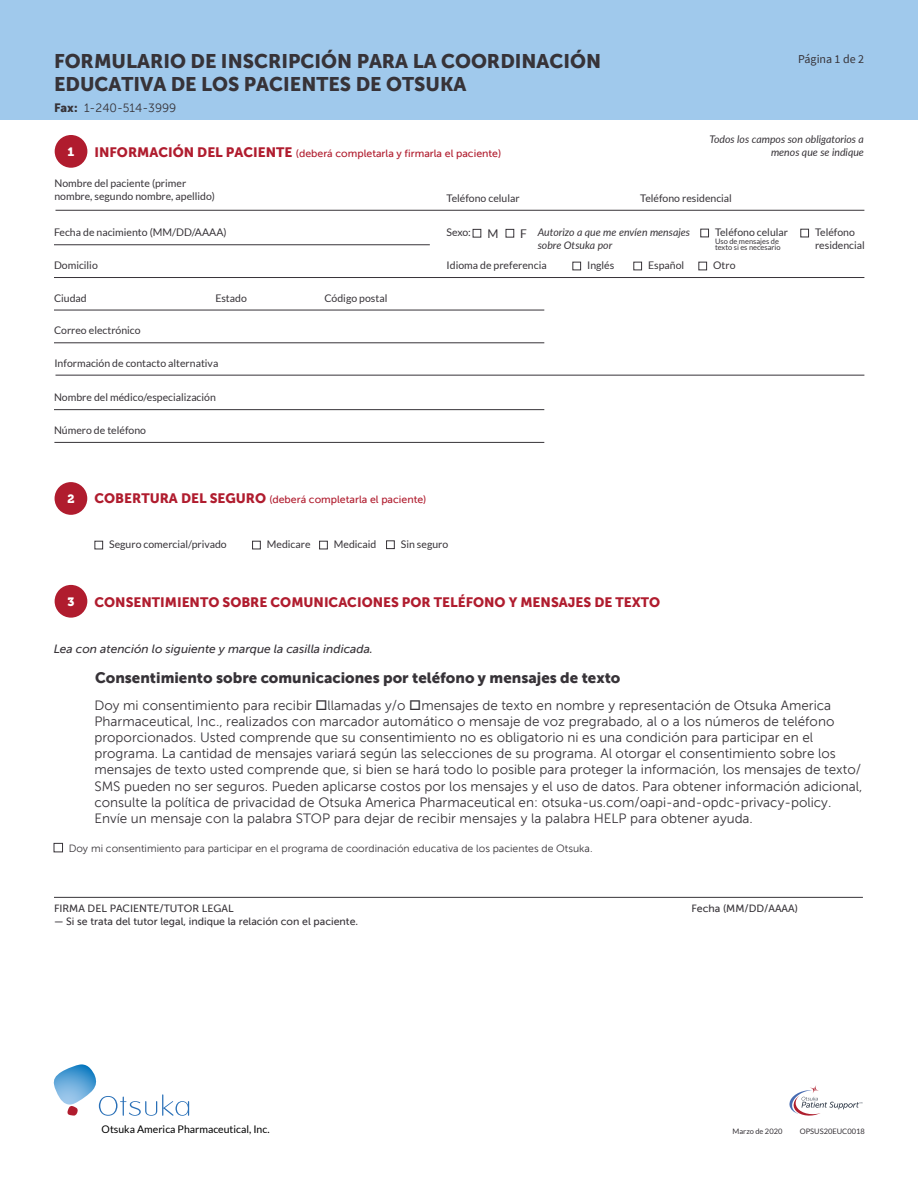
<style>
.page{position:relative;width:918px;height:1188px;background:#fff}
.page>*{position:absolute;margin:0;border:0;box-sizing:border-box;transform-origin:0 0}
.t1{font:19.5px/23.4px "Museo Sans 900";color:#373338}
.t2{font:15px "Museo Sans 900";color:#373338}
.t3{font:13.5px/16.2px "Museo Sans 300";color:#373338}
.t4{font:13.5px "Museo Sans 900";color:#b01c2e}
.t5{font:italic 12px "Museo Sans 500";color:#373338}
.t6{font:12px "Museo Sans 300";color:#373338}
.t7{font:12px "Source Sans Pro";color:#373338}
.t8{font:12px "Museo 900";color:#fff}
.t9{font:12px "Lato";color:#373338}
.t10{font:10.5px/12.6px "Lato";color:#373338}
.t11{font:10.5px "Museo Sans 500";color:#b01c2e}
.t12{font:10.5px "Museo Sans 500";color:#373338}
.t13{font:10.5px "Museo Sans 300";color:#373338}
.t14{font:italic 10.5px/12.6px "Lato";color:#373338;text-align:right}
.t15{font:10.5px "Lato";color:#000}
.t16{font:7.5px/6px "Lato";color:#373338}
.s1{font-family:"Museo Sans 900"}
.s2{font-family:"Museo Sans 900";font-size:13.5px}
.s3{font-style:normal;font-size:12px}
</style>
<div class="page">
<div style="left:0;top:0;width:918px;height:120px;background:#a0c9ec"></div>
<div style="left:800px;top:229px;width:9px;height:8px;border:1px solid #373338"></div>
<hr style="left:56px;top:210px;width:808px;height:1px;background:#373338">
<hr style="left:54px;top:244px;width:376px;height:1px;background:#373338">
<hr style="left:54px;top:277px;width:810px;height:1px;background:#373338">
<hr style="left:54px;top:310px;width:490px;height:1px;background:#373338">
<hr style="left:54px;top:342px;width:490px;height:1px;background:#373338">
<div style="left:473px;top:229px;width:8px;height:9px;border:1px solid #373338"></div>
<div style="left:506px;top:229px;width:8px;height:9px;border:1px solid #373338"></div>
<div style="left:700px;top:229px;width:9px;height:8px;border:1px solid #373338"></div>
<div style="left:572px;top:262px;width:9px;height:8px;border:1px solid #373338"></div>
<div style="left:633px;top:262px;width:9px;height:8px;border:1px solid #373338"></div>
<div style="left:698px;top:262px;width:9px;height:8px;border:1px solid #373338"></div>
<hr style="left:56px;top:375px;width:808px;height:1px;background:#373338">
<hr style="left:54px;top:409px;width:490px;height:1px;background:#373338">
<hr style="left:54px;top:442px;width:490px;height:1px;background:#373338">
<div style="left:55px;top:135px;width:32px;height:33px;background:#b01c2e;border-radius:50%"></div>
<div style="left:386px;top:540px;width:9px;height:9px;border:1px solid #373338"></div>
<div style="left:94px;top:541px;width:9px;height:8px;border:1px solid #373338"></div>
<div style="left:252px;top:541px;width:9px;height:8px;border:1px solid #373338"></div>
<div style="left:319px;top:541px;width:9px;height:8px;border:1px solid #373338"></div>
<div style="left:55px;top:482px;width:32px;height:33px;background:#b01c2e;border-radius:50%"></div>
<div style="left:55px;top:585px;width:32px;height:33px;background:#b01c2e;border-radius:50%"></div>
<svg style="left:789px;top:1085px;width:73px;height:31px"></svg>
<svg style="left:53px;top:1064px;width:136px;height:52px"></svg>
<div style="left:54px;top:843px;width:9px;height:9px;border:1px solid #373338"></div>
<hr style="left:54px;top:897px;width:809px;height:1px;background:#373338">
<h1 class="t1" style="left:54px;top:49px;width:549px">FORMULARIO DE INSCRIPCIÓN PARA LA COORDINACIÓN<br>EDUCATIVA DE LOS PACIENTES DE OTSUKA</h1>
<p class="t6" style="left:54px;top:102px;width:124px"><span class="s1">Fax:</span> 1-240-514-3999</p>
<p class="t7" style="left:798px;top:51px;width:67px">Página 1 de 2</p>
<p class="t8" style="left:68px;top:145px;width:8px">1</p>
<p class="t11" style="left:94px;top:147px;width:408px"><span class="s2">INFORMACIÓN DEL PACIENTE</span> (deberá completarla y firmarla el paciente)</p>
<p class="t14" style="left:710px;top:133px;width:156px">Todos los campos son obligatorios a menos que se indique</p>
<p class="t10" style="left:54px;top:177px;width:162px">Nombre del paciente (primer nombre, segundo nombre, apellido)</p>
<p class="t10" style="left:54px;top:226px;width:174px">Fecha de nacimiento (MM/DD/AAAA)</p>
<p class="t10" style="left:54px;top:259px;width:45px">Domicilio</p>
<p class="t10" style="left:54px;top:292px;width:34px">Ciudad</p>
<p class="t10" style="left:54px;top:324px;width:88px">Correo electrónico</p>
<p class="t10" style="left:215px;top:292px;width:33px">Estado</p>
<p class="t10" style="left:324px;top:292px;width:64px">Código postal</p>
<p class="t10" style="left:54px;top:357px;width:165px">Información de contacto alternativa</p>
<p class="t10" style="left:54px;top:391px;width:163px">Nombre del médico/especialización</p>
<p class="t10" style="left:54px;top:424px;width:94px">Número de teléfono</p>
<p class="t10" style="left:447px;top:192px;width:75px">Teléfono celular</p>
<p class="t10" style="left:640px;top:192px;width:93px">Teléfono residencial</p>
<p class="t10" style="left:447px;top:226px;width:26px">Sexo:</p>
<p class="t9" style="left:487px;top:227px;width:13px">M</p>
<p class="t14" style="left:538px;top:226px;width:154px;text-align:left;text-indent:-17px"><span class="s3">F</span> Autorizo a que me envíen mensajes sobre Otsuka por</p>
<p class="t10" style="left:715px;top:226px;width:75px">Teléfono celular</p>
<p class="t16" style="left:715px;top:238px;width:67px">Uso de mensajes de texto si es necesario</p>
<p class="t10" style="left:447px;top:259px;width:102px">Idioma de preferencia</p>
<p class="t10" style="left:587px;top:259px;width:29px">Inglés</p>
<p class="t10" style="left:648px;top:259px;width:38px">Español</p>
<p class="t10" style="left:713px;top:259px;width:24px">Otro</p>
<p class="t8" style="left:67px;top:492px;width:9px">2</p>
<p class="t11" style="left:94px;top:493px;width:333px"><span class="s2">COBERTURA DEL SEGURO</span> (deberá completarla el paciente)</p>
<p class="t10" style="left:109px;top:538px;width:119px">Seguro comercial/privado</p>
<p class="t10" style="left:267px;top:538px;width:45px">Medicare</p>
<p class="t10" style="left:334px;top:538px;width:44px">Medicaid</p>
<p class="t10" style="left:401px;top:538px;width:49px">Sin seguro</p>
<p class="t8" style="left:68px;top:595px;width:8px">3</p>
<p class="t4" style="left:95px;top:594px;width:567px">CONSENTIMIENTO SOBRE COMUNICACIONES POR TELÉFONO Y MENSAJES DE TEXTO</p>
<p class="t5" style="left:54px;top:642px;width:321px">Lea con atención lo siguiente y marque la casilla indicada.</p>
<p class="t2" style="left:95px;top:669px;width:527px">Consentimiento sobre comunicaciones por teléfono y mensajes de texto</p>
<p class="t10" style="left:815px;top:226px;width:51px">Teléfono residencial</p>
<p class="t3" style="left:94px;top:697px;width:769px">Doy mi consentimiento para recibir □llamadas y/o □mensajes de texto en nombre y representación de Otsuka America Pharmaceutical, Inc., realizados con marcador automático o mensaje de voz pregrabado, al o a los números de teléfono proporcionados. Usted comprende que su consentimiento no es obligatorio ni es una condición para participar en el programa. La cantidad de mensajes variará según las selecciones de su programa. Al otorgar el consentimiento sobre los mensajes de texto usted comprende que, si bien se hará todo lo posible para proteger la información, los mensajes de texto/ SMS pueden no ser seguros. Pueden aplicarse costos por los mensajes y el uso de datos. Para obtener información adicional, consulte la política de privacidad de Otsuka America Pharmaceutical en: otsuka-us.com/oapi-and-opdc-privacy-policy.<br>Envíe un mensaje con la palabra STOP para dejar de recibir mensajes y la palabra HELP para obtener ayuda.</p>
<p class="t13" style="left:69px;top:842px;width:525px">Doy mi consentimiento para participar en el programa de coordinación educativa de los pacientes de Otsuka.</p>
<p class="t12" style="left:54px;top:903px;width:181px">FIRMA DEL PACIENTE/TUTOR LEGAL</p>
<p class="t12" style="left:691px;top:903px;width:108px">Fecha (MM/DD/AAAA)</p>
<p class="t12" style="left:54px;top:916px;width:306px">— Si se trata del tutor legal, indique la relación con el paciente.</p>
<p class="t15" style="left:102px;top:1124px;width:169px">Otsuka America Pharmaceutical, Inc.</p>
<p class="t16" style="left:733px;top:1128px;width:51px">Marzo de 2020</p>
<p class="t16" style="left:800px;top:1128px;width:67px">OPSUS20EUC0018</p>
</div>
